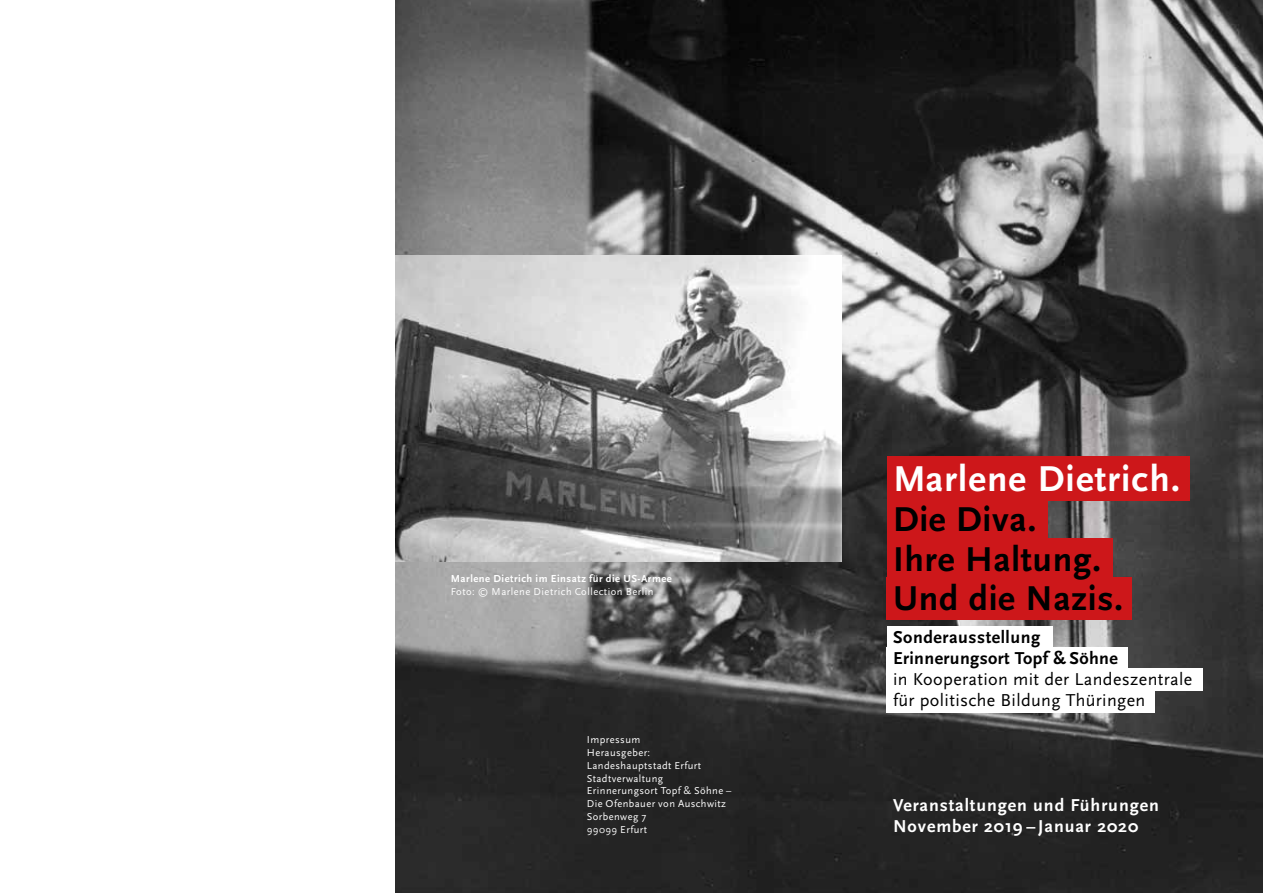
<style>
.page{position:relative;width:1263px;height:893px;background:#fff}
.page>*{position:absolute;margin:0;border:0;box-sizing:border-box;transform-origin:0 0}
.t1{font:700 37.5px "Scala Sans Pro";letter-spacing:.03em;color:#fff}
.t2{font:700 36px/39.8px "Scala Sans Pro";letter-spacing:.02em;color:#000}
.t3{font:18px/21px "Scala Sans Pro";letter-spacing:.02em;color:#000}
.t4{font:700 18px/21px "Scala Sans Pro";letter-spacing:.05em;color:#fff}
.t5{font:700 18px/21px "Scala Sans Pro";letter-spacing:.02em;color:#000}
.t6{font:700 10.65px "Scala Sans Pro";letter-spacing:.05em;color:#fff}
.t7{font:10.5px/12.8px "Scala Sans Pro";letter-spacing:.04em;color:#fff}
</style>
<div class="page">
<img style="left:395px;top:0;width:868px;height:893px">
<div style="left:887px;top:457px;width:302px;height:44px;background:#cd171a"></div>
<div style="left:887px;top:501px;width:160px;height:37px;background:#cd171a"></div>
<div style="left:887px;top:538px;width:225px;height:39px;background:#cd171a"></div>
<div style="left:887px;top:577px;width:245px;height:43px;background:#cd171a"></div>
<div style="left:887px;top:627px;width:165px;height:22px;background:#fff"></div>
<div style="left:887px;top:648px;width:241px;height:22px;background:#fff"></div>
<div style="left:887px;top:669px;width:316px;height:22px;background:#fff"></div>
<div style="left:887px;top:691px;width:268px;height:22px;background:#fff"></div>
<img style="left:395px;top:255px;width:447px;height:306px">
<p class="t6" style="left:451px;top:572px;width:223px">Marlene Dietrich im Einsatz für die US-Armee</p>
<p class="t7" style="left:451px;top:585px;width:204px">Foto: © Marlene Dietrich Collection Berlin</p>
<p class="t7" style="left:587px;top:733px;width:146px">Impressum<br>Herausgeber:<br>Landeshauptstadt Erfurt<br>Stadtverwaltung<br>Erinnerungsort Topf &amp; Söhne –<br>Die Ofenbauer von Auschwitz<br>Sorbenweg 7<br>99099 Erfurt</p>
<h1 class="t1" style="left:893px;top:457px;width:289px">Marlene Dietrich.</h1>
<h2 class="t2" style="left:893px;top:499px;width:232px">Die Diva.<br>Ihre Haltung.<br>Und die Nazis.</h2>
<h3 class="t5" style="left:893px;top:627px;width:226px">Sonderausstellung<br>Erinnerungsort Topf &amp; Söhne</h3>
<h3 class="t3" style="left:893px;top:669px;width:301px">in Kooperation mit der Landeszentrale für politische Bildung Thüringen</h3>
<h3 class="t4" style="left:893px;top:795px;width:267px">Veranstaltungen und Führungen<br>November 2019 –Januar 2020</h3>
</div>
